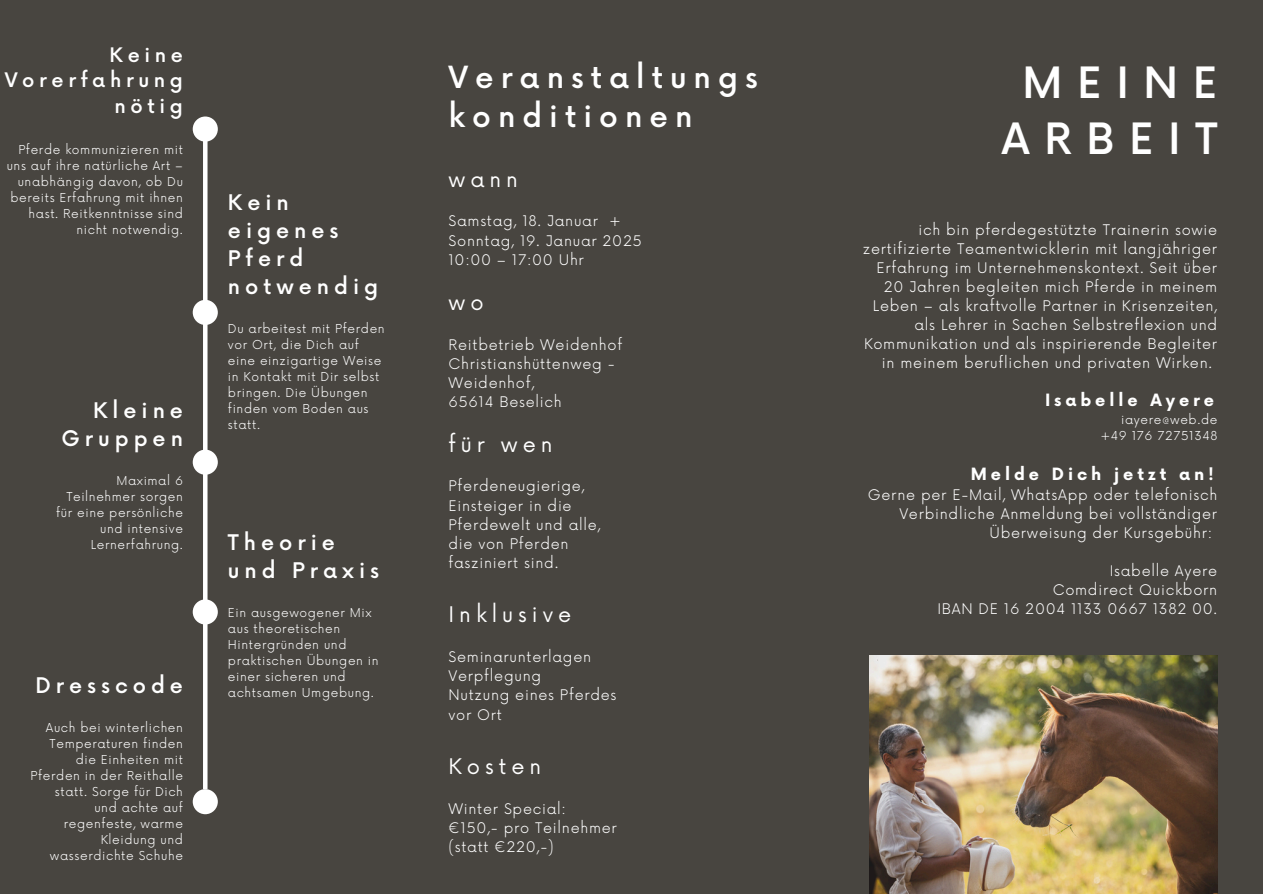
<style>
.page{position:relative;width:1263px;height:894px;background:#fff}
.page>*{position:absolute;margin:0;border:0;box-sizing:border-box;transform-origin:0 0}
.t1{font:500 42px/56.2px "Now";letter-spacing:.35em;color:#fff;text-align:center}
.t2{font:500 29.7px/39.3px "Now";letter-spacing:.235em;color:#fff}
.t3{font:500 21px/28.2px "Now";letter-spacing:.235em;color:#fff}
.t4{font:21px "Now";letter-spacing:.235em;color:#fff}
.t5{font:500 19.5px/25.8px "Now";letter-spacing:.235em;color:#fff;text-align:right}
.t6{font:700 16.5px "Now";letter-spacing:.235em;color:#fff}
.t7{font:300 14.25px/19.2px "Now";letter-spacing:.05em;color:#fff}
.t8{font:300 12px/16px "Now";letter-spacing:.05em;color:#fff;text-align:right}
</style>
<div class="page">
<div style="left:0;top:0;width:1263px;height:893px;background:#484540"></div>
<div style="left:203px;top:129px;width:5px;height:659px;background:#fff"></div>
<div style="left:193px;top:116px;width:25px;height:26px;background:#fff;border-radius:50%"></div>
<div style="left:193px;top:300px;width:25px;height:25px;background:#fff;border-radius:50%"></div>
<div style="left:193px;top:449px;width:25px;height:25px;background:#fff;border-radius:50%"></div>
<div style="left:193px;top:788px;width:25px;height:26px;background:#fff;border-radius:50%"></div>
<img style="left:870px;top:655px;width:347px;height:238px">
<div style="left:193px;top:599px;width:25px;height:25px;background:#fff;border-radius:50%"></div>
<h3 class="t5" style="left:5px;top:43px;width:180px">Keine<br>Vorerfahrung nötig</h3>
<p class="t8" style="left:7px;top:142px;width:178px">Pferde kommunizieren mit uns auf ihre natürliche Art – unabhängig davon, ob Du bereits Erfahrung mit ihnen hast. Reitkenntnisse sind nicht notwendig.</p>
<h3 class="t3" style="left:61px;top:397px;width:123px;text-align:right">Kleine<br>Gruppen</h3>
<p class="t8" style="left:56px;top:472px;width:128px">Maximal 6<br>Teilnehmer sorgen für eine persönliche und intensive<br>Lernerfahrung.</p>
<p class="t3" style="left:36px;top:672px;width:149px">Dresscode</p>
<h5 class="t8" style="left:31px;top:719px;width:154px">Auch bei winterlichen<br>Temperaturen finden die Einheiten mit<br>Pferden in der Reithalle statt. Sorge für Dich und achte auf regenfeste, warme<br>Kleidung und wasserdichte Schuhe</h5>
<h3 class="t3" style="left:228px;top:189px;width:152px">Kein eigenes<br>Pferd notwendig</h3>
<p class="t8" style="left:228px;top:321px;width:158px;text-align:left">Du arbeitest mit Pferden vor Ort, die Dich auf eine einzigartige Weise in Kontakt mit Dir selbst bringen. Die Übungen finden vom Boden aus statt.</p>
<h4 class="t3" style="left:228px;top:529px;width:153px">Theorie und Praxis</h4>
<h5 class="t2" style="left:449px;top:59px;width:311px">Veranstaltungs konditionen</h5>
<h5 class="t4" style="left:449px;top:167px;width:71px">wann</h5>
<h4 class="t7" style="left:449px;top:212px;width:195px">Samstag, 18. Januar +<br>Sonntag, 19. Januar 2025<br>10:00 – 17:00 Uhr</h4>
<h5 class="t4" style="left:449px;top:291px;width:37px">wo</h5>
<h4 class="t7" style="left:449px;top:336px;width:175px">Reitbetrieb Weidenhof<br>Christianshüttenweg -<br>Weidenhof,<br>65614 Beselich</h4>
<h5 class="t4" style="left:449px;top:432px;width:106px">für wen</h5>
<h4 class="t7" style="left:449px;top:477px;width:154px">Pferdeneugierige,<br>Einsteiger in die<br>Pferdewelt und alle, die von Pferden fasziniert sind.</h4>
<p class="t1" style="left:1002px;top:57px;width:217px">MEINE<br>ARBEIT</p>
<p class="t7" style="left:918px;top:221px;width:300px">ich bin pferdegestützte Trainerin sowie</p>
<p class="t7" style="left:863px;top:240px;width:356px">zertifizierte Teamentwicklerin mit langjähriger</p>
<p class="t7" style="left:876px;top:259px;width:342px">Erfahrung im Unternehmenskontext. Seit über</p>
<p class="t7" style="left:884px;top:278px;width:335px">20 Jahren begleiten mich Pferde in meinem</p>
<p class="t7" style="left:873px;top:297px;width:346px">Leben – als kraftvolle Partner in Krisenzeiten,</p>
<p class="t7" style="left:914px;top:316px;width:304px">als Lehrer in Sachen Selbstreflexion und</p>
<p class="t7" style="left:864px;top:335px;width:355px">Kommunikation und als inspirierende Begleiter</p>
<p class="t7" style="left:882px;top:354px;width:332px">in meinem beruflichen und privaten Wirken.</p>
<h3 class="t6" style="left:1045px;top:391px;width:171px">Isabelle Ayere</h3>
<h3 class="t8" style="left:1100px;top:412px;width:119px">iayere@web.de +49 176 72751348</h3>
<h3 class="t6" style="left:971px;top:465px;width:245px">Melde Dich jetzt an!</h3>
<h3 class="t7" style="left:868px;top:486px;width:351px">Gerne per E-Mail, WhatsApp oder telefonisch</h3>
<h3 class="t7" style="left:899px;top:505px;width:319px">Verbindliche Anmeldung bei vollständiger</h3>
<h3 class="t7" style="left:989px;top:524px;width:224px">Überweisung der Kursgebühr:</h3>
<h3 class="t7" style="left:1110px;top:562px;width:109px">Isabelle Ayere</h3>
<p class="t7" style="left:1053px;top:581px;width:166px">Comdirect Quickborn</p>
<h5 class="t4" style="left:449px;top:603px;width:124px">Inklusive</h5>
<h2 class="t8" style="left:228px;top:604px;width:145px">Ein ausgewogener Mix</h2>
<p class="t7" style="left:937px;top:600px;width:281px">IBAN DE 16 2004 1133 0667 1382 00.</p>
<h2 class="t8" style="left:228px;top:620px;width:152px;text-align:left">aus theoretischen<br>Hintergründen und praktischen Übungen in einer sicheren und achtsamen Umgebung.</h2>
<h4 class="t7" style="left:449px;top:648px;width:170px">Seminarunterlagen<br>Verpflegung<br>Nutzung eines Pferdes vor Ort</h4>
<h5 class="t4" style="left:449px;top:754px;width:94px">Kosten</h5>
<h1 class="t7" style="left:449px;top:799px;width:170px">Winter Special: €150,- pro Teilnehmer (statt €220,-)</h1>
</div>
